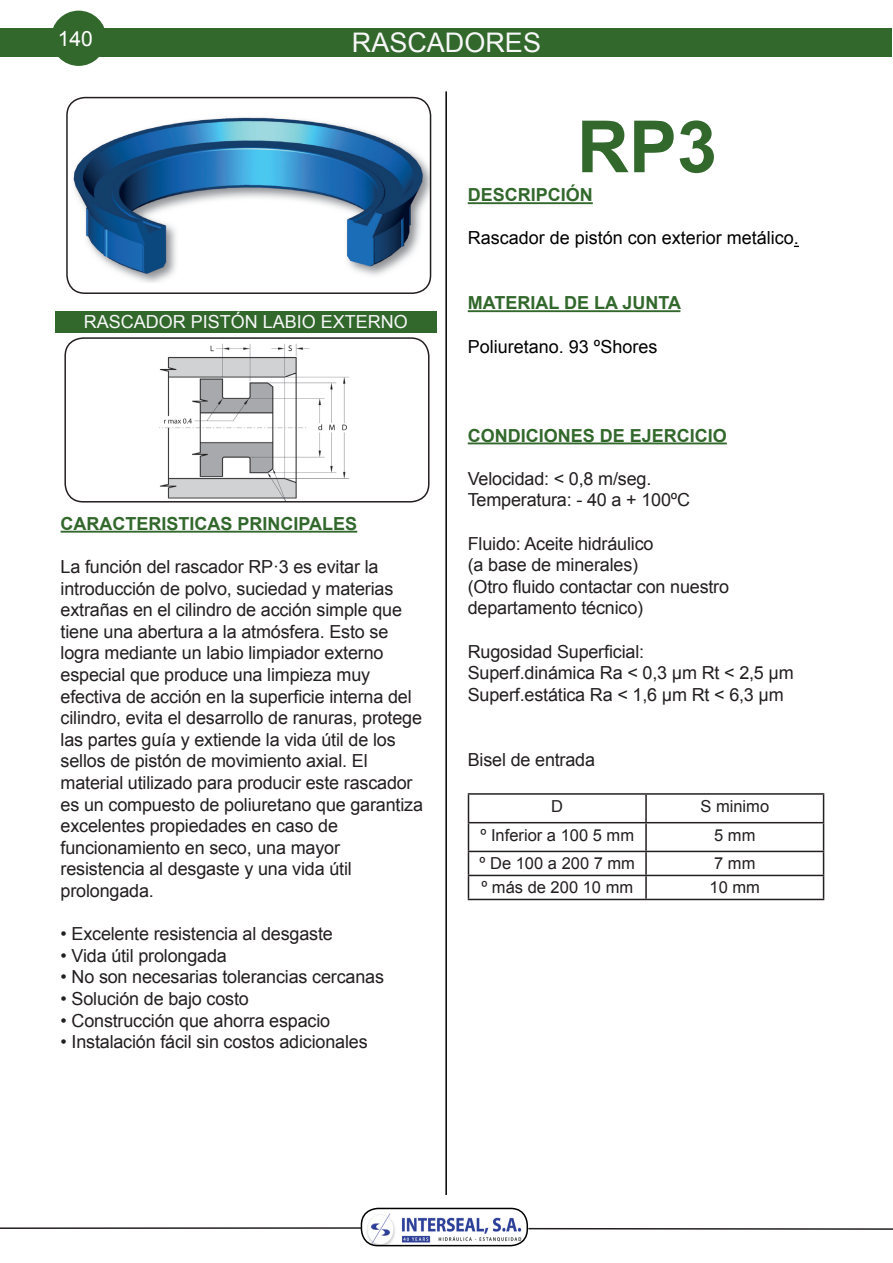
<style>
.page{position:relative;width:893px;height:1263px;background:#fff}
.page>*{position:absolute;margin:0;border:0;box-sizing:border-box;transform-origin:0 0}
.t1{font:700 72px "Arial";color:#32682c}
.t2{font:27px "Arial";color:#f7f7f8}
.t3{font:21px "Arial";color:#fff}
.t4{font:18px/21.6px "Arial";letter-spacing:-.01em;color:#231f20}
.t5{font:700 18px "Arial";color:#32682c}
.t6{font:18px "Arial";color:#000001}
.t7{font:18px "Arial";color:#f7f7f8}
.t8{font:16.5px "Arial";color:#231f20}
</style>
<div class="page">
<img style="left:69px;top:109px;width:362px;height:174px">
<div style="left:66px;top:97px;width:365px;height:197px;border:2px solid #231f20;border-radius:18px"></div>
<div style="left:55px;top:311px;width:382px;height:21px;background:#32682c"></div>
<hr style="left:468px;top:202px;width:125px;height:2px;background:#32682c">
<hr style="left:468px;top:310px;width:212px;height:2px;background:#32682c">
<hr style="left:61px;top:531px;width:296px;height:2px;background:#32682c">
<hr style="left:468px;top:442px;width:259px;height:2px;background:#32682c">
<hr style="left:468px;top:793px;width:178px;height:2px;background:#231f20">
<hr style="left:646px;top:793px;width:178px;height:2px;background:#231f20">
<hr style="left:645px;top:795px;width:2px;height:27px;background:#231f20">
<hr style="left:468px;top:822px;width:178px;height:1px;background:#231f20">
<hr style="left:646px;top:822px;width:178px;height:1px;background:#231f20">
<hr style="left:645px;top:823px;width:2px;height:28px;background:#231f20">
<hr style="left:468px;top:851px;width:178px;height:1px;background:#231f20">
<hr style="left:646px;top:851px;width:178px;height:1px;background:#231f20">
<hr style="left:645px;top:852px;width:2px;height:23px;background:#231f20">
<hr style="left:468px;top:875px;width:178px;height:1px;background:#231f20">
<svg style="left:468px;top:795px;width:1px;height:104px"></svg>
<hr style="left:646px;top:875px;width:178px;height:1px;background:#231f20">
<hr style="left:645px;top:876px;width:2px;height:23px;background:#231f20">
<svg style="left:823px;top:795px;width:1px;height:104px"></svg>
<hr style="left:468px;top:899px;width:178px;height:1px;background:#231f20">
<hr style="left:646px;top:899px;width:178px;height:1px;background:#231f20">
<div style="left:1px;top:28px;width:891px;height:29px;background:#32682c"></div>
<img style="left:159px;top:343px;width:190px;height:156px">
<div style="left:64px;top:337px;width:365px;height:165px;border:2px solid #231f20;border-radius:18px"></div>
<hr style="left:445px;top:91px;width:2px;height:1104px;background:#000001">
<div style="left:51px;top:11px;width:55px;height:55px;background:#32682c;border-radius:50%"></div>
<img style="left:362px;top:1210px;width:165px;height:35px">
<div style="left:361px;top:1208px;width:167px;height:38px;border:2px solid #000001;border-radius:16px"></div>
<hr style="left:0;top:1227px;width:361px;height:2px;background:#231f20">
<hr style="left:528px;top:1228px;width:365px;height:2px;background:#231f20">
<p class="t3" style="left:58px;top:25px;width:37px">140</p>
<h2 class="t2" style="left:352px;top:25px;width:191px">RASCADORES</h2>
<h1 class="t1" style="left:577px;top:99px;width:142px">RP3</h1>
<p class="t5" style="left:468px;top:183px;width:127px">DESCRIPCIÓN</p>
<p class="t6" style="left:468px;top:226px;width:333px">Rascador de pistón con exterior metálico.</p>
<p class="t7" style="left:84px;top:310px;width:326px">RASCADOR PISTÓN LABIO EXTERNO</p>
<p class="t5" style="left:61px;top:511px;width:298px">CARACTERISTICAS PRINCIPALES</p>
<p class="t4" style="left:61px;top:556px;width:364px">La función del rascador RP·3 es evitar la introducción de polvo, suciedad y materias extrañas en el cilindro de acción simple que tiene una abertura a la atmósfera. Esto se logra mediante un labio limpiador externo especial que produce una limpieza muy efectiva de acción en la superficie interna del cilindro, evita el desarrollo de ranuras, protege las partes guía y extiende la vida útil de los sellos de pistón de movimiento axial. El material utilizado para producir este rascador es un compuesto de poliuretano que garantiza excelentes propiedades en caso de funcionamiento en seco, una mayor resistencia al desgaste y una vida útil prolongada.</p>
<p class="t4" style="left:61px;top:923px;width:274px">• Excelente resistencia al desgaste</p>
<p class="t4" style="left:61px;top:945px;width:168px">• Vida útil prolongada</p>
<p class="t4" style="left:61px;top:966px;width:325px">• No son necesarias tolerancias cercanas</p>
<p class="t4" style="left:61px;top:988px;width:190px">• Solución de bajo costo</p>
<p class="t4" style="left:61px;top:1010px;width:271px">• Construcción que ahorra espacio</p>
<p class="t4" style="left:61px;top:1031px;width:309px">• Instalación fácil sin costos adicionales</p>
<p class="t5" style="left:468px;top:291px;width:215px">MATERIAL DE LA JUNTA</p>
<p class="t6" style="left:468px;top:334px;width:191px">Poliuretano. 93 ºShores</p>
<p class="t5" style="left:468px;top:423px;width:261px">CONDICIONES DE EJERCICIO</p>
<p class="t4" style="left:468px;top:468px;width:224px">Velocidad: &lt; 0,8 m/seg.<br>Temperatura: - 40 a + 100ºC</p>
<p class="t4" style="left:468px;top:533px;width:263px">Fluido: Aceite hidráulico<br>(a base de minerales)<br>(Otro fluido contactar con nuestro departamento técnico)</p>
<p class="t4" style="left:468px;top:641px;width:328px">Rugosidad Superficial:<br>Superf.dinámica Ra &lt; 0,3 μm Rt &lt; 2,5 μm<br>Superf.estática Ra &lt; 1,6 μm Rt &lt; 6,3 μm</p>
<p class="t4" style="left:468px;top:749px;width:129px">Bisel de entrada</p>
<p class="t8" style="left:551px;top:795px;width:13px">D</p>
<p class="t8" style="left:700px;top:795px;width:70px">S minimo</p>
<p class="t8" style="left:480px;top:824px;width:155px">º Inferior a 100 5 mm</p>
<p class="t8" style="left:714px;top:824px;width:43px">5 mm</p>
<p class="t8" style="left:479px;top:853px;width:157px">º De 100 a 200 7 mm</p>
<p class="t8" style="left:714px;top:853px;width:43px">7 mm</p>
<p class="t8" style="left:481px;top:877px;width:153px">º más de 200 10 mm</p>
<p class="t8" style="left:710px;top:877px;width:52px">10 mm</p>
</div>
